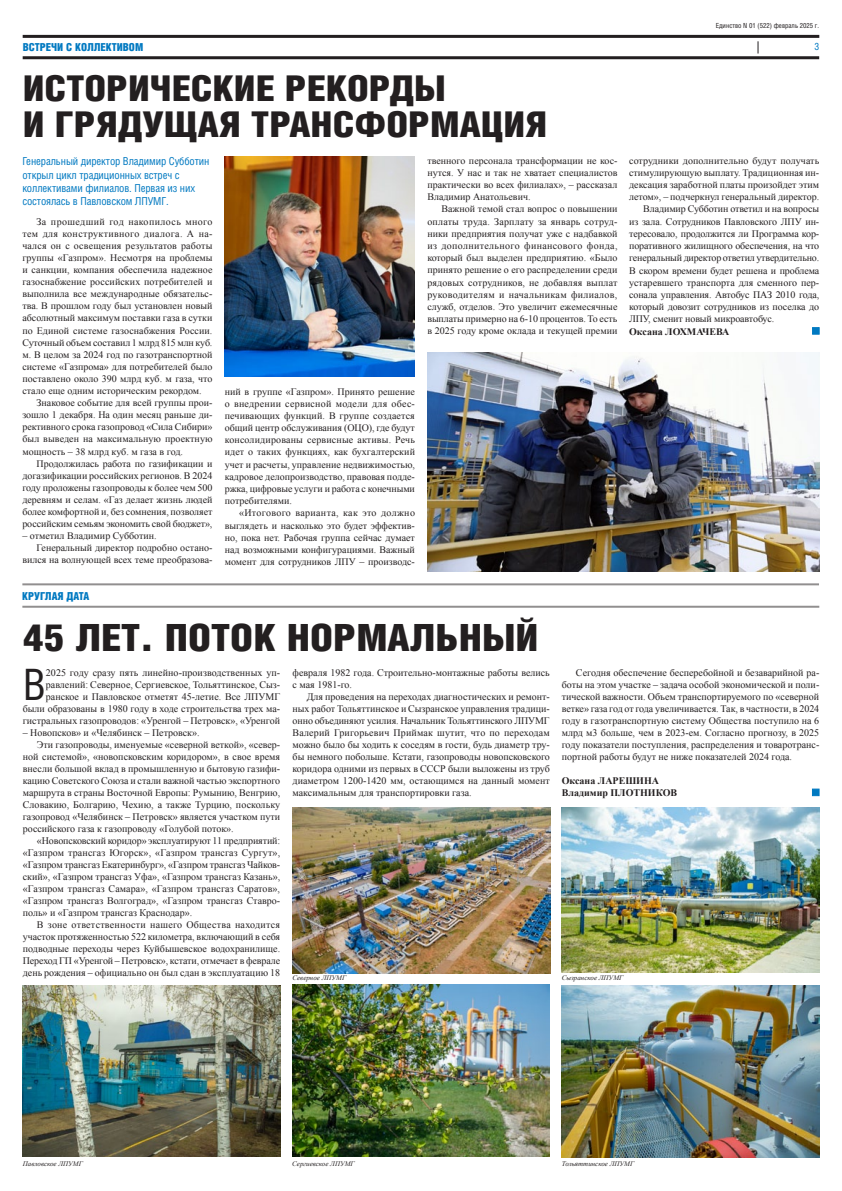
<style>
.page{position:relative;width:842px;height:1191px;background:#fff}
.page>*{position:absolute;margin:0;border:0;box-sizing:border-box;transform-origin:0 0}
.t1{font:43.3px "Helios Cond";color:#231f20}
.t2{font:900 37.6px "Helios Cond";color:#231f20;scale:1.11 1}
.t3{font:900 35.6px/36px "Helios Cond";color:#231f20;scale:1.11 1}
.t4{font:11px/13.2px "Helios Cond";letter-spacing:-.01em;color:#0079c1}
.t5{font:900 11px "Helios Cond";color:#0079c1}
.t6{font:10px/12px "Times New Roman";color:#231f20;text-align:justify}
.t7{font:10px "Times New Roman";letter-spacing:.025em;color:#231f20}
.t8{font:700 10px/12px "Times New Roman";color:#231f20}
.t9{font:10px "Helios Cond";color:#0079c1}
.t10{font:9.9px/12.1px "Times New Roman";letter-spacing:-.005em;color:#231f20;text-align:justify}
.t11{font:700 9.9px "Times New Roman";color:#231f20}
.t12{font:7px "Helios Cond";color:#231f20}
.t13{font:italic 6.9px "Times New Roman";color:#231f20}
</style>
<div class="page">
<svg style="left:758px;top:41px;width:1px;height:13px"></svg>
<hr style="left:23px;top:35px;width:796px;height:3px;background:#231f20">
<hr style="left:23px;top:56px;width:796px;height:3px;background:#231f20">
<hr style="left:22px;top:583px;width:797px;height:2px;background:#231f20">
<hr style="left:22px;top:606px;width:797px;height:2px;background:#231f20">
<img style="left:225px;top:157px;width:190px;height:219px">
<img style="left:427px;top:352px;width:393px;height:219px">
<div style="left:812px;top:327px;width:7px;height:7px;background:#0079c1;border:1px solid #0079c1"></div>
<img style="left:23px;top:986px;width:257px;height:170px">
<img style="left:292px;top:808px;width:258px;height:165px">
<img style="left:292px;top:984px;width:258px;height:172px">
<img style="left:562px;top:808px;width:257px;height:164px">
<img style="left:562px;top:985px;width:257px;height:172px">
<div style="left:812px;top:789px;width:7px;height:7px;background:#0079c1;border:1px solid #0079c1"></div>
<p class="t5" style="left:23px;top:41px;width:122px">Встречи с коллективом</p>
<h3 class="t3" style="left:23px;top:70px;width:474px">Исторические рекорды<br>и грядущая трансформация</h3>
<p class="t4" style="left:22px;top:155px;width:189px">Генеральный директор Владимир Субботин открыл цикл традиционных встреч с коллективами филиалов. Первая из них состоялась в Павловском ЛПУМГ.</p>
<p class="t10" style="left:22px;top:215px;width:192px;text-indent:14px">За прошедший год накопилось много тем для конструктивного диалога. А на&shy;чался он с освещения результатов работы группы «Газпром». Несмотря на проблемы и санкции, компания обеспечила надежное газоснабжение российских потребителей и выполнила все международные обязательс&shy;тва. В прошлом году был установлен новый абсолютный максимум поставки газа в сутки по Единой системе газоснабжения России.<br>Суточный объем составил 1 млрд 815 млн куб. м. В целом за 2024 год по газотранспортной системе «Газпрома» для потребителей было поставлено около 390 млрд куб. м газа, что стало еще одним историческим рекордом.</p>
<p class="t10" style="left:22px;top:396px;width:192px;text-indent:14px">Знаковое событие для всей группы прои&shy;зошло 1 декабря. На один месяц раньше ди&shy;рективного срока газопровод «Сила Сибири» был выведен на максимальную проектную мощность – 38 млрд куб. м газа в год.</p>
<p class="t10" style="left:22px;top:457px;width:192px;text-indent:14px">Продолжилась работа по газификации и догазификации российских регионов. В 2024 году проложены газопроводы к более чем 500 деревням и селам. «Газ делает жизнь людей более комфортной и, без сомнения, позволяет российским семьям экономить свой бюджет»,</p>
<p class="t10" style="left:22px;top:530px;width:136px">– отметил Владимир Субботин.</p>
<p class="t10" style="left:37px;top:542px;width:177px">Генеральный директор подробно остано-</p>
<p class="t10" style="left:22px;top:554px;width:192px">вился на волнующей всех теме преобразова-</p>
<p class="t5" style="left:22px;top:589px;width:69px">Круглая дата</p>
<p class="t10" style="left:225px;top:386px;width:192px">ний в группе «Газпром». Принято решение о внедрении сервисной модели для обес&shy;печивающих функций. В группе создается общий центр обслуживания (ОЦО), где будут консолидированы сервисные активы. Речь идет о таких функциях, как бухгалтерский учет и расчеты, управление недвижимостью, кадровое делопроизводство, правовая подде&shy;ржка, цифровые услуги и работа с конечными потребителями.</p>
<p class="t10" style="left:225px;top:507px;width:192px;text-indent:14px">«Итогового варианта, как это должно выглядеть и насколько это будет эффектив&shy;но, пока нет. Рабочая группа сейчас думает над возможными конфигурациями. Важный момент для сотрудников ЛПУ – производс-</p>
<p class="t10" style="left:427px;top:154px;width:192px">твенного персонала трансформации не кос&shy;нутся. У нас и так не хватает специалистов практически во всех филиалах», – рассказал Владимир Анатольевич.</p>
<p class="t10" style="left:427px;top:203px;width:192px;text-indent:14px">Важной темой стал вопрос о повышении оплаты труда. Зарплату за январь сотруд&shy;ники предприятия получат уже с надбавкой из дополнительного финансового фонда, который был выделен предприятию. «Было принято решение о его распределении среди рядовых сотрудников, не добавляя выплат руководителям и начальникам филиалов, служб, отделов. Это увеличит ежемесячные выплаты примерно на 6-10 процентов. То есть в 2025 году кроме оклада и текущей премии</p>
<h2 class="t2" style="left:23px;top:616px;width:466px">45 лет. Поток нормальный</h2>
<p class="t12" style="left:716px;top:22px;width:105px">Единство N 01 (522) февраль 2025 г.</p>
<p class="t9" style="left:815px;top:40px;width:6px">3</p>
<p class="t10" style="left:629px;top:154px;width:192px">сотрудники дополнительно будут получать</p>
<p class="t10" style="left:629px;top:166px;width:192px">стимулирующую выплату. Традиционная ин-</p>
<p class="t10" style="left:629px;top:179px;width:192px">дексация заработной платы произойдет этим</p>
<p class="t10" style="left:629px;top:191px;width:192px">летом», – подчеркнул генеральный директор.</p>
<p class="t10" style="left:643px;top:203px;width:177px">Владимир Субботин ответил и на вопросы</p>
<p class="t10" style="left:629px;top:215px;width:192px">из зала. Сотрудников Павловского ЛПУ ин-</p>
<p class="t10" style="left:629px;top:227px;width:192px">тересовало, продолжится ли Программа кор-</p>
<p class="t10" style="left:629px;top:239px;width:192px">поративного жилищного обеспечения, на что</p>
<p class="t10" style="left:629px;top:252px;width:192px">генеральный директор ответил утвердительно.</p>
<p class="t10" style="left:629px;top:264px;width:192px">В скором времени будет решена и проблема</p>
<p class="t10" style="left:629px;top:276px;width:192px">устаревшего транспорта для сменного пер-</p>
<p class="t10" style="left:629px;top:288px;width:192px">сонала управления. Автобус ПАЗ 2010 года,</p>
<p class="t10" style="left:629px;top:300px;width:192px">который довозит сотрудников из поселка до</p>
<p class="t10" style="left:629px;top:313px;width:147px">ЛПУ, сменит новый микроавтобус.</p>
<p class="t11" style="left:629px;top:324px;width:102px">Оксана ЛОХМАЧЕВА</p>
<h1 class="t1" style="left:23px;top:658px;width:25px">В</h1>
<p class="t6" style="left:23px;top:666px;width:259px;text-align:right">2025 году сразу пять линейно-производственных уп&shy;равлений: Северное, Сергиевское, Тольяттинское, Сыз&shy;ранское и Павловское отметят 45-летие. Все ЛПУМГ были образованы в 1980 году в ходе строительства трех ма&shy;гистральных газопроводов: «Уренгой – Петровск», «Уренгой</p>
<p class="t6" style="left:23px;top:726px;width:178px">– Новопсков» и «Челябинск – Петровск».</p>
<p class="t6" style="left:37px;top:738px;width:245px">Эти газопроводы, именуемые «северной веткой», «север-</p>
<p class="t6" style="left:23px;top:750px;width:259px">ной системой», «новопсковским коридором», в свое время</p>
<p class="t6" style="left:23px;top:762px;width:259px">внесли большой вклад в промышленную и бытовую газифи-</p>
<p class="t6" style="left:23px;top:774px;width:259px">кацию Советского Союза и стали важной частью экспортного</p>
<p class="t6" style="left:23px;top:786px;width:259px">маршрута в страны Восточной Европы: Румынию, Венгрию,</p>
<p class="t6" style="left:23px;top:798px;width:259px">Словакию, Болгарию, Чехию, а также Турцию, поскольку</p>
<p class="t6" style="left:23px;top:810px;width:259px">газопровод «Челябинск – Петровск» является участком пути</p>
<p class="t6" style="left:23px;top:822px;width:212px">российского газа к газопроводу «Голубой поток».</p>
<p class="t6" style="left:37px;top:834px;width:245px">«Новопсковский коридор» эксплуатируют 11 предприятий:</p>
<p class="t6" style="left:23px;top:846px;width:259px">«Газпром трансгаз Югорск», «Газпром трансгаз Сургут»,</p>
<p class="t6" style="left:23px;top:858px;width:259px">«Газпром трансгаз Екатеринбург», «Газпром трансгаз Чайков-</p>
<p class="t6" style="left:23px;top:870px;width:259px">ский», «Газпром трансгаз Уфа», «Газпром трансгаз Казань»,</p>
<p class="t6" style="left:23px;top:882px;width:259px">«Газпром трансгаз Самара», «Газпром трансгаз Саратов»,</p>
<p class="t6" style="left:23px;top:894px;width:259px">«Газпром трансгаз Волгоград», «Газпром трансгаз Ставро-</p>
<p class="t6" style="left:23px;top:906px;width:171px">поль» и «Газпром трансгаз Краснодар».</p>
<p class="t7" style="left:37px;top:917px;width:245px">В зоне ответственности нашего Общества находится</p>
<p class="t6" style="left:23px;top:930px;width:259px">участок протяженностью 522 километра, включающий в себя</p>
<p class="t6" style="left:23px;top:942px;width:259px">подводные переходы через Куйбышевское водохранилище.</p>
<p class="t6" style="left:23px;top:954px;width:259px">Переход ГП «Уренгой – Петровск», кстати, отмечает в феврале</p>
<p class="t6" style="left:23px;top:966px;width:259px">день рождения – официально он был сдан в эксплуатацию 18</p>
<p class="t6" style="left:293px;top:666px;width:259px">февраля 1982 года. Строительно-монтажные работы велись с мая 1981-го.</p>
<p class="t6" style="left:293px;top:690px;width:259px;text-indent:14px">Для проведения на переходах диагностических и ремонт&shy;ных работ Тольяттинское и Сызранское управления традици&shy;онно объединяют усилия. Начальник Тольяттинского ЛПУМГ Валерий Григорьевич Приймак шутит, что по переходам можно было бы ходить к соседям в гости, будь диаметр тру&shy;бы немного побольше. Кстати, газопроводы новопсковского коридора одними из первых в СССР были выложены из труб диаметром 1200-1420 мм, остающимся на данный момент максимальным для транспортировки газа.</p>
<p class="t6" style="left:562px;top:666px;width:259px;text-indent:14px">Сегодня обеспечение бесперебойной и безаварийной ра&shy;боты на этом участке – задача особой экономической и поли&shy;тической важности. Объем транспортируемого по «северной ветке» газа год от года увеличивается. Так, в частности, в 2024 году в газотранспортную систему Общества поступило на 6 млрд м3 больше, чем в 2023-ем. Согласно прогнозу, в 2025 году показатели поступления, распределения и товаротранс&shy;портной работы будут не ниже показателей 2024 года.</p>
<p class="t8" style="left:562px;top:774px;width:117px">Оксана ЛАРЕШИНА<br>Владимир ПЛОТНИКОВ</p>
<p class="t13" style="left:292px;top:973px;width:55px">Северное ЛПУМГ</p>
<p class="t13" style="left:562px;top:973px;width:63px">Сызранское ЛПУМГ</p>
<p class="t13" style="left:23px;top:1159px;width:61px">Павловское ЛПУМГ</p>
<p class="t13" style="left:292px;top:1159px;width:64px">Сергиевское ЛПУМГ</p>
<p class="t13" style="left:562px;top:1159px;width:74px">Тольяттинское ЛПУМГ</p>
</div>
